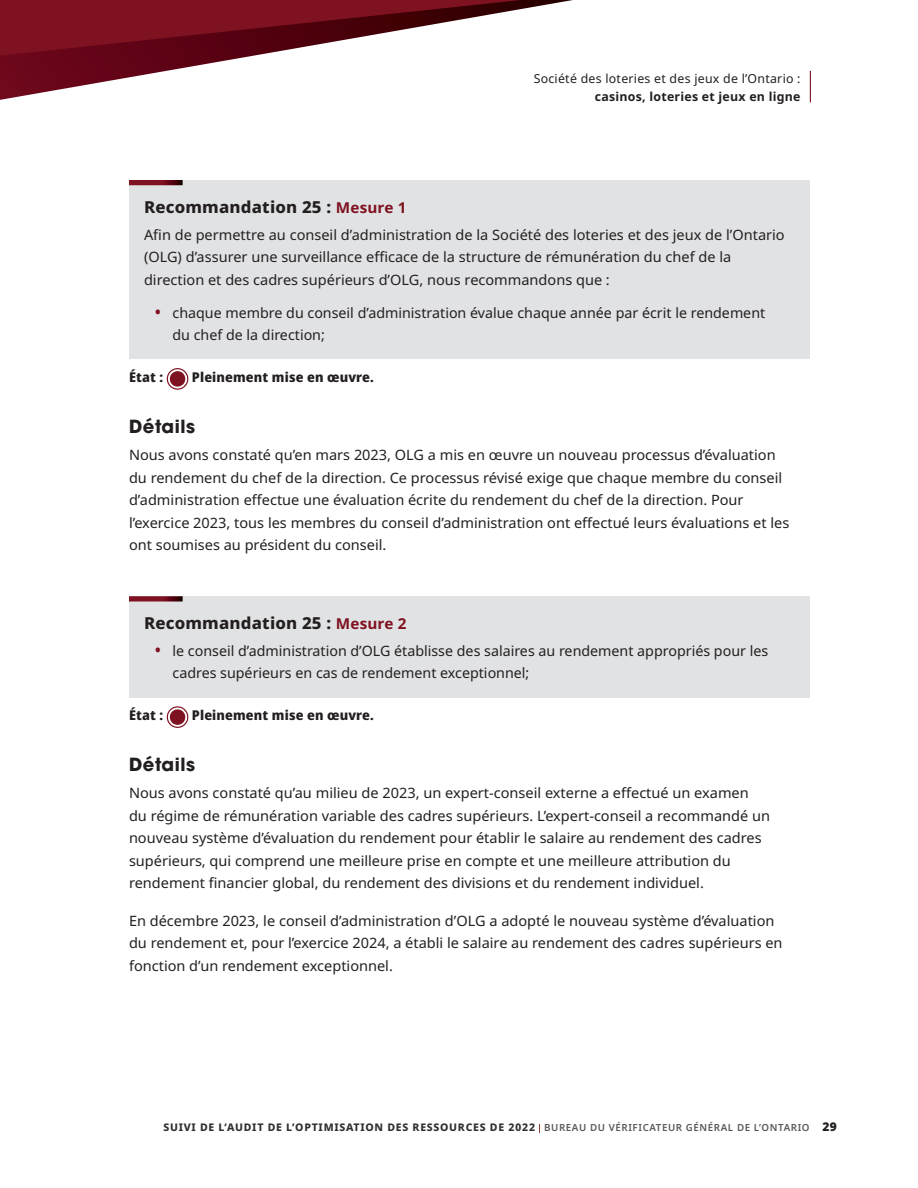
<style>
.page{position:relative;width:918px;height:1188px;background:#fff}
.page>*{position:absolute;margin:0;border:0;box-sizing:border-box;transform-origin:0 0}
.Details__Follow-up{font:700 18px "ITC Avant Garde Pro";letter-spacing:.03em;color:#231f20}
.Recommend_head{font:800 16.5px "Noto Sans";letter-spacing:.01em;color:#231f20}
.Body_text{font:14.25px/22.5px "Noto Sans";color:#231f20}
.Rec_bullet_point{font:14.25px/22.5px "Noto Sans";color:#231f20}
.Rec_text__Follow-up{font:14.25px/22.5px "Noto Sans";color:#231f20}
.Status_-_statement{font:800 13.5px "Noto Sans Display";letter-spacing:.01em;color:#231f20}
.t1{font:12.3px "Noto Sans";letter-spacing:.02em;color:#231f20}
.t2{font:700 12.3px "Noto Sans";letter-spacing:.02em;color:#231f20}
.t3{font:800 10.5px "Noto Sans";letter-spacing:.07em;color:#312f30}
.s1{font-weight:700;font-size:15px;color:#7f1221}
.s2{font-family:"Noto Sans Display";font-size:19.5px;color:#7f1221}
.s3{font-weight:600;font-size:9.75px;color:#57585a}
.s4{font-weight:900;font-size:12px;color:#231f20}
</style>
<div class="page">
<svg style="left:0;top:0;width:573px;height:100px"></svg>
<div style="left:129px;top:180px;width:681px;height:54px;background:#e1e2e4"></div>
<svg style="left:129px;top:180px;width:54px;height:5px"></svg>
<div style="left:129px;top:217px;width:681px;height:82px;background:#e1e2e4"></div>
<div style="left:129px;top:290px;width:681px;height:69px;background:#e1e2e4"></div>
<div style="left:129px;top:596px;width:681px;height:54px;background:#e1e2e4"></div>
<svg style="left:129px;top:596px;width:54px;height:6px"></svg>
<div style="left:129px;top:629px;width:681px;height:69px;background:#e1e2e4"></div>
<svg style="left:166px;top:368px;width:23px;height:22px"></svg>
<svg style="left:166px;top:706px;width:23px;height:22px"></svg>
<hr style="left:810px;top:71px;width:1px;height:31px;background:#7f1221">
<p class="t1" style="left:534px;top:69px;width:268px">Société des loteries et des jeux de l’Ontario :</p>
<p class="t2" style="left:595px;top:87px;width:207px">casinos, loteries et jeux en ligne</p>
<h2 class="Recommend_head" style="left:144px;top:195px;width:264px">Recommandation 25 : <span class="s1">Mesure 1</span></h2>
<p class="Rec_text__Follow-up" style="left:144px;top:224px;width:642px">Afin de permettre au conseil d’administration de la Société des loteries et des jeux de l’Ontario (OLG) d’assurer une surveillance efficace de la structure de rémunération du chef de la direction et des cadres supérieurs d’OLG, nous recommandons que :</p>
<p class="Rec_bullet_point" style="left:172px;top:302px;width:594px;text-indent:-18px"><span class="s2">•</span> chaque membre du conseil d’administration évalue chaque année par écrit le rendement du chef de la direction;</p>
<p class="Status_-_statement" style="left:129px;top:367px;width:36px">État :</p>
<p class="Status_-_statement" style="left:192px;top:367px;width:183px">Pleinement mise en œuvre.</p>
<p class="Details__Follow-up" style="left:129px;top:415px;width:68px">Détails</p>
<p class="Body_text" style="left:129px;top:444px;width:662px">Nous avons constaté qu’en mars 2023, OLG a mis en œuvre un nouveau processus d’évaluation du rendement du chef de la direction. Ce processus révisé exige que chaque membre du conseil d’administration effectue une évaluation écrite du rendement du chef de la direction. Pour l’exercice 2023, tous les membres du conseil d’administration ont effectué leurs évaluations et les ont soumises au président du conseil.</p>
<h2 class="Recommend_head" style="left:144px;top:611px;width:264px">Recommandation 25 : <span class="s1">Mesure 2</span></h2>
<p class="Rec_bullet_point" style="left:172px;top:640px;width:597px;text-indent:-18px"><span class="s2">•</span> le conseil d’administration d’OLG établisse des salaires au rendement appropriés pour les cadres supérieurs en cas de rendement exceptionnel;</p>
<p class="Status_-_statement" style="left:129px;top:706px;width:36px">État :</p>
<p class="Status_-_statement" style="left:192px;top:706px;width:183px">Pleinement mise en œuvre.</p>
<p class="Details__Follow-up" style="left:129px;top:753px;width:68px">Détails</p>
<p class="Body_text" style="left:129px;top:782px;width:643px">Nous avons constaté qu’au milieu de 2023, un expert-conseil externe a effectué un examen du régime de rémunération variable des cadres supérieurs. L’expert-conseil a recommandé un nouveau système d’évaluation du rendement pour établir le salaire au rendement des cadres supérieurs, qui comprend une meilleure prise en compte et une meilleure attribution du rendement financier global, du rendement des divisions et du rendement individuel.</p>
<p class="Body_text" style="left:129px;top:910px;width:655px">En décembre 2023, le conseil d’administration d’OLG a adopté le nouveau système d’évaluation du rendement et, pour l’exercice 2024, a établi le salaire au rendement des cadres supérieurs en fonction d’un rendement exceptionnel.</p>
<p class="t3" style="left:163px;top:1120px;width:675px">SUIVI DE L’AUDIT DE L’OPTIMISATION DES RESSOURCES DE 2022 <span class="s3">BUREAU DU VÉRIFICATEUR GÉNÉRAL DE L’ONTARIO</span> <span class="s4">29</span></p>
</div>
